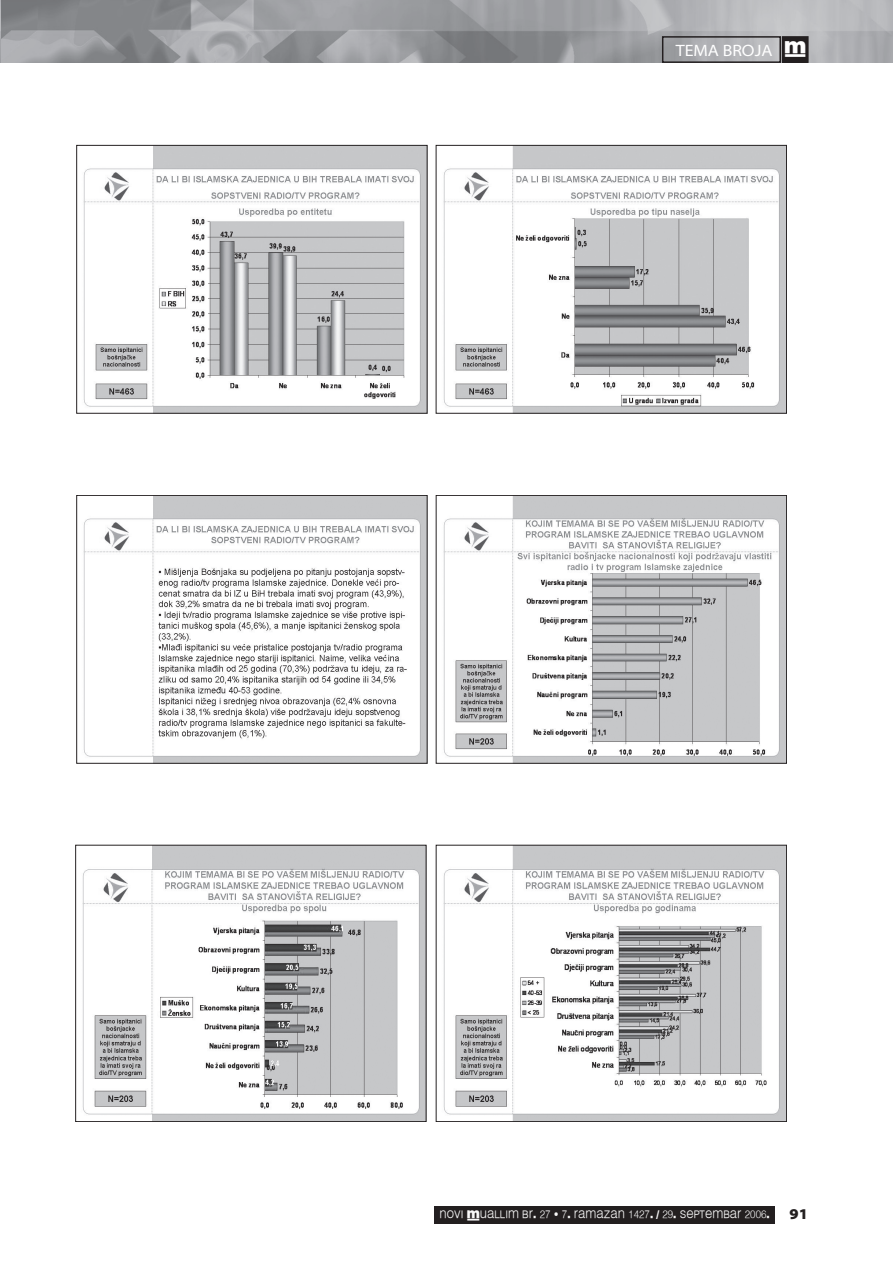
<style>
.page{position:relative;width:893px;height:1263px;background:#fff}
.page>*{position:absolute;margin:0;border:0;box-sizing:border-box;transform-origin:0 0}
.t1{font:semi-expanded 16.5px "Myriad Pro";color:#fff}
.t2{font:900 semi-expanded 15px "Myriad Pro";color:#231f20}
.t3{font:10.8px "Muallim";color:#f9f9f9;scale:.91 1}
.s1{font-family:"Muallim";font-stretch:normal}
</style>
<div class="page">
<img style="left:0;top:0;width:893px;height:62px">
<div style="left:662px;top:36px;width:119px;height:27px;border:2px solid #231f20"></div>
<div style="left:783px;top:37px;width:25px;height:25px;background:#231f20"></div>
<div style="left:782px;top:36px;width:27px;height:27px;border:2px solid #231f20"></div>
<div style="left:435px;top:1205px;width:340px;height:18px;background:#231f20"></div>
<img style="left:83px;top:147px;width:342px;height:264px">
<div style="left:76px;top:145px;width:351px;height:268px;border:1px solid #fff"></div>
<img style="left:443px;top:497px;width:342px;height:264px">
<div style="left:436px;top:495px;width:351px;height:268px;border:1px solid #fff"></div>
<img style="left:82px;top:847px;width:342px;height:273px">
<div style="left:75px;top:845px;width:351px;height:277px;border:1px solid #fff"></div>
<img style="left:83px;top:497px;width:342px;height:264px">
<div style="left:76px;top:495px;width:351px;height:268px;border:1px solid #fff"></div>
<img style="left:443px;top:147px;width:342px;height:264px">
<div style="left:436px;top:145px;width:351px;height:268px;border:1px solid #fff"></div>
<img style="left:443px;top:847px;width:342px;height:273px">
<div style="left:436px;top:845px;width:351px;height:277px;border:1px solid #fff"></div>
<h1 class="t1" style="left:676px;top:41px;width:132px">TEMA BROJA <span class="s1">†</span></h1>
<p class="t3" style="left:440px;top:1206px;width:364px">NOVI †UALLIM BR. 27 • 7. RAMAZAN 1427. / 29. SEPTEMBAR 2006.</p>
<h2 class="t2" style="left:789px;top:1206px;width:20px">91</h2>
</div>
